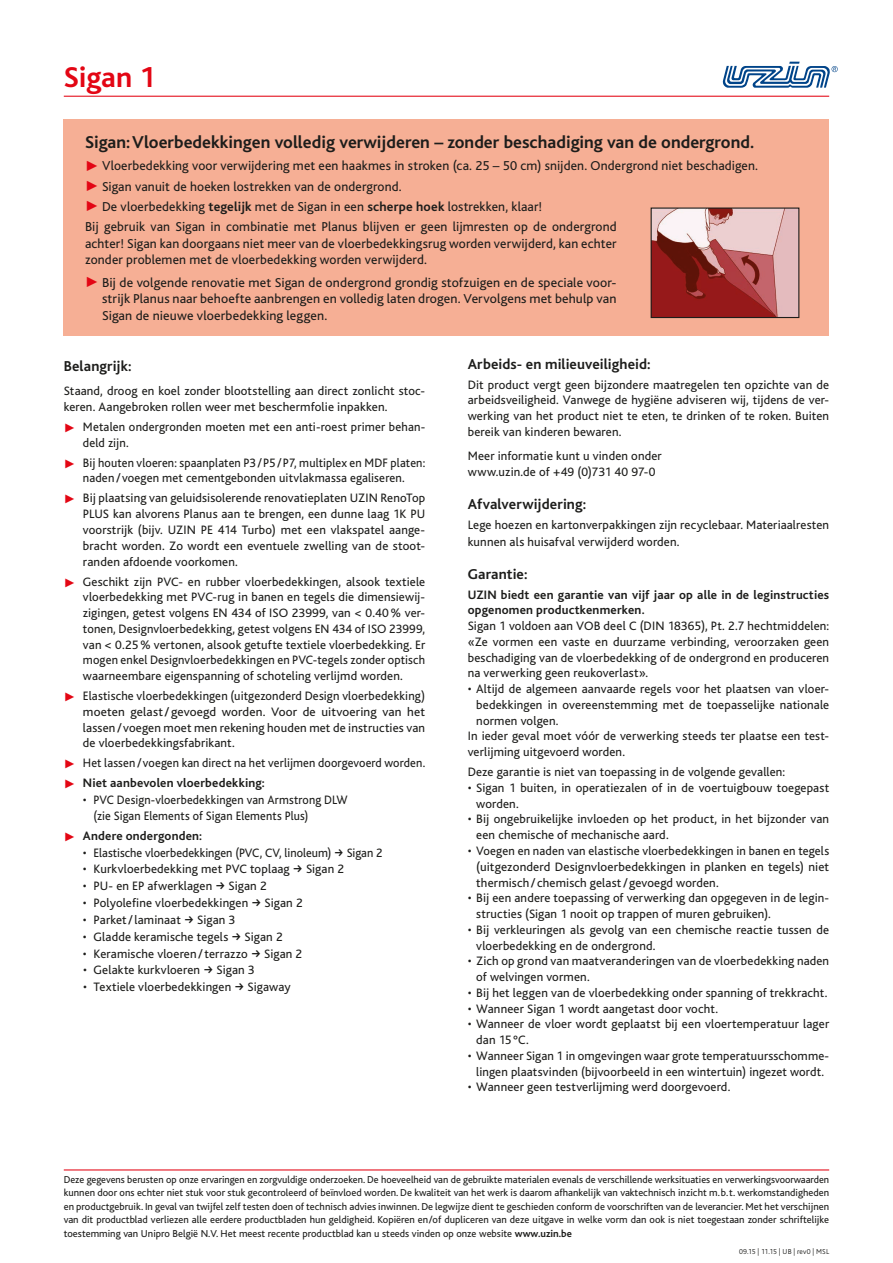
<style>
.page{position:relative;width:893px;height:1263px;background:#fff}
.page>*{position:absolute;margin:0;border:0;box-sizing:border-box;transform-origin:0 0}
.t1{font:700 30px "Bliss";color:#e30614}
.t2{font:700 18px "Bliss";color:#1d1d1b}
.t3{font:700 15px "Bliss";letter-spacing:.005em;color:#1d1d1b}
.t4{font:13.5px/16.5px "Bliss";letter-spacing:.01em;color:#1d1d1b}
.t5{font:12.75px/15.8px "Bliss";letter-spacing:.01em;color:#1d1d1b}
.t6{font:12.75px/15.8px "Bliss";letter-spacing:.01em;color:#1d1d1b;text-align:center;scale:.96 1}
.t7{font:700 12.75px/15.8px "Bliss";letter-spacing:.015em;color:#1d1d1b}
.t8{font:10.5px/13.5px "Bliss";color:#1d1d1b;text-align:justify}
.t9{font:300 7.5px "Bliss";letter-spacing:.015em;color:#1d1d1b}
.s1{color:#e30614}
.s2{font-weight:700}
</style>
<div class="page">
<hr style="left:64px;top:1169px;width:765px;height:1px;background:#e30614">
<svg style="left:723px;top:62px;width:115px;height:26px"></svg>
<hr style="left:64px;top:96px;width:765px;height:1px;background:#e30614">
<div style="left:64px;top:119px;width:765px;height:216px;background:#f6af95"></div>
<img style="left:653px;top:209px;width:144px;height:107px">
<div style="left:651px;top:207px;width:148px;height:111px;border:1px solid #1d1d1b"></div>
<h1 class="t1" style="left:64px;top:61px;width:93px">Sigan 1</h1>
<h2 class="t2" style="left:85px;top:133px;width:671px">Sigan: Vloerbedekkingen volledig verwijderen – zonder beschadiging van de ondergrond.</h2>
<p class="t4" style="left:85px;top:158px;width:674px"><span class="s1">✓</span> Vloerbedekking voor verwijdering met een haakmes in stroken (ca. 25 – 50 cm) snijden. Ondergrond niet beschadigen.</p>
<p class="t4" style="left:85px;top:178px;width:318px"><span class="s1">✓</span> Sigan vanuit de hoeken lostrekken van de ondergrond.</p>
<p class="t4" style="left:85px;top:196px;width:533px;line-height:20.7px"><span class="s1">✓</span> De vloerbedekking <span class="s2">tegelijk</span> met de Sigan in een <span class="s2">scherpe hoek</span> lostrekken, klaar!<br>Bij gebruik van Sigan in combinatie met Planus blijven er geen lijmresten op de ondergrond</p>
<p class="t4" style="left:85px;top:236px;width:533px">achter! Sigan kan doorgaans niet meer van de vloerbedekkingsrug worden verwijderd, kan echter zonder problemen met de vloerbedekking worden verwijderd.</p>
<p class="t4" style="left:102px;top:274px;width:516px;text-align:justify;text-indent:-17px"><span class="s1">✓</span> Bij de volgende renovatie met Sigan de ondergrond grondig stofzuigen en de speciale voor&shy;strijk Planus naar behoefte aanbrengen en volledig laten drogen. Vervolgens met behulp van Sigan de nieuwe vloerbedekking leggen.</p>
<p class="t3" style="left:64px;top:358px;width:69px">Belangrijk:</p>
<p class="t5" style="left:64px;top:383px;width:363px">Staand, droog en koel zonder blootstelling aan direct zonlicht stoc&shy;keren. Aangebroken rollen weer met beschermfolie inpakken.</p>
<p class="t5" style="left:83px;top:419px;width:344px;text-indent:-19px"><span class="s1">✓</span> Metalen ondergronden moeten met een anti-roest primer behan&shy;deld zijn.</p>
<p class="t6" style="left:64px;top:455px;width:378px"><span class="s1">✓</span> Bij houten vloeren: spaanplaten P3/ P5/ P7, multiplex en MDF platen: naden/ voegen met cementgebonden uitvlakmassa egaliseren.</p>
<p class="t5" style="left:83px;top:491px;width:344px;text-align:justify;text-indent:-19px"><span class="s1">✓</span> Bij plaatsing van geluidsisolerende renovatieplaten UZIN RenoTop PLUS kan alvorens Planus aan te brengen, een dunne laag 1K PU voorstrijk (bijv. UZIN PE 414 Turbo) met een vlakspatel aange&shy;bracht worden. Zo wordt een eventuele zwelling van de stoot&shy;randen afdoende voorkomen.</p>
<p class="t5" style="left:83px;top:574px;width:344px;text-align:justify;text-indent:-19px"><span class="s1">✓</span> Geschikt zijn PVC- en rubber vloerbedekkingen, alsook textiele vloerbedekking met PVC-rug in banen en tegels die dimensiewij&shy;zigingen, getest volgens EN 434 of ISO 23999, van &lt; 0.40% ver&shy;tonen, Designvloerbedekking, getest volgens EN 434 of ISO 23999, van &lt; 0.25% vertonen, alsook getufte textiele vloerbedekking. Er mogen enkel Designvloerbedekkingen en PVC-tegels zonder optisch waarneembare eigenspanning of schoteling verlijmd worden.</p>
<p class="t5" style="left:83px;top:688px;width:344px;text-align:justify;text-indent:-19px"><span class="s1">✓</span> Elastische vloerbedekkingen (uitgezonderd Design vloerbedekking) moeten gelast/ gevoegd worden. Voor de uitvoering van het lassen/ voegen moet men rekening houden met de instructies van de vloerbedekkingsfabrikant.</p>
<p class="t6" style="left:64px;top:755px;width:378px"><span class="s1">✓</span> Het lassen/ voegen kan direct na het verlijmen doorgevoerd worden.</p>
<p class="t7" style="left:64px;top:775px;width:203px"><span class="s1">✓</span> Niet aanbevolen vloerbedekking:</p>
<p class="t5" style="left:94px;top:792px;width:256px;text-indent:-11px">• PVC Design-vloerbedekkingen van Armstrong DLW (zie Sigan Elements of Sigan Elements Plus)</p>
<p class="t7" style="left:64px;top:828px;width:140px"><span class="s1">✓</span> Andere ondergonden:</p>
<p class="t5" style="left:83px;top:845px;width:301px">• Elastische vloerbedekkingen (PVC, CV, linoleum) Sigan 2</p>
<p class="t5" style="left:83px;top:862px;width:208px">• Kurkvloerbedekking met PVC toplaag</p>
<p class="t5" style="left:306px;top:862px;width:40px">Sigan 2</p>
<p class="t5" style="left:83px;top:878px;width:131px">• PU- en EP afwerklagen</p>
<p class="t5" style="left:229px;top:878px;width:40px">Sigan 2</p>
<p class="t5" style="left:83px;top:895px;width:167px">• Polyolefine vloerbedekkingen</p>
<p class="t5" style="left:265px;top:895px;width:40px">Sigan 2</p>
<p class="t5" style="left:83px;top:912px;width:99px">• Parket/laminaat</p>
<p class="t5" style="left:197px;top:912px;width:40px">Sigan 3</p>
<p class="t5" style="left:83px;top:929px;width:147px">• Gladde keramische tegels</p>
<p class="t5" style="left:245px;top:929px;width:40px">Sigan 2</p>
<p class="t5" style="left:83px;top:946px;width:166px">• Keramische vloeren/terrazzo</p>
<p class="t5" style="left:264px;top:946px;width:40px">Sigan 2</p>
<p class="t5" style="left:83px;top:962px;width:119px">• Gelakte kurkvloeren</p>
<p class="t5" style="left:217px;top:962px;width:40px">Sigan 3</p>
<p class="t5" style="left:83px;top:979px;width:150px">• Textiele vloerbedekkingen</p>
<p class="t5" style="left:248px;top:979px;width:45px">Sigaway</p>
<p class="t3" style="left:468px;top:356px;width:184px">Arbeids- en milieuveiligheid:</p>
<p class="t5" style="left:468px;top:377px;width:363px;text-align:justify">Dit product vergt geen bijzondere maatregelen ten opzichte van de arbeidsveiligheid. Vanwege de hygiëne adviseren wij, tijdens de ver&shy;werking van het product niet te eten, te drinken of te roken. Buiten bereik van kinderen bewaren.</p>
<p class="t5" style="left:468px;top:448px;width:196px">Meer informatie kunt u vinden onder www.uzin.de of +49 (0)731 40 97-0</p>
<p class="t3" style="left:468px;top:496px;width:120px">Afvalverwijdering:</p>
<p class="t5" style="left:468px;top:516px;width:363px;line-height:17.2px">Lege hoezen en kartonverpakkingen zijn recyclebaar. Materiaalresten kunnen als huisafval verwijderd worden.</p>
<p class="t3" style="left:468px;top:566px;width:61px">Garantie:</p>
<p class="t7" style="left:468px;top:587px;width:363px">UZIN biedt een garantie van vijf jaar op alle in de leginstructies opgenomen productkenmerken.</p>
<p class="t5" style="left:468px;top:618px;width:363px;text-align:justify">Sigan 1 voldoen aan VOB deel C (DIN 18365), Pt. 2.7 hechtmiddelen: «Ze vormen een vaste en duurzame verbinding, veroorzaken geen beschadiging van de vloerbedekking of de ondergrond en produceren na verwerking geen reukoverlast».</p>
<p class="t5" style="left:468px;top:681px;width:362px">• Altijd de algemeen aanvaarde regels voor het plaatsen van vloer-</p>
<p class="t5" style="left:476px;top:697px;width:354px">bedekkingen in overeenstemming met de toepasselijke nationale</p>
<p class="t5" style="left:476px;top:713px;width:84px">normen volgen.</p>
<p class="t5" style="left:468px;top:729px;width:363px">In ieder geval moet vóór de verwerking steeds ter plaatse een test-</p>
<p class="t5" style="left:468px;top:744px;width:159px">verlijming uitgevoerd worden.</p>
<p class="t5" style="left:468px;top:764px;width:319px">Deze garantie is niet van toepassing in de volgende gevallen:</p>
<p class="t5" style="left:476px;top:780px;width:354px;text-indent:-9px">• Sigan 1 buiten, in operatiezalen of in de voertuigbouw toegepast worden.</p>
<p class="t5" style="left:476px;top:812px;width:354px;text-indent:-9px">• Bij ongebruikelijke invloeden op het product, in het bijzonder van een chemische of mechanische aard.</p>
<p class="t5" style="left:476px;top:843px;width:354px;text-align:justify;text-indent:-9px">• Voegen en naden van elastische vloerbedekkingen in banen en tegels (uitgezonderd Designvloerbedekkingen in planken en tegels) niet thermisch/ chemisch gelast/ gevoegd worden.</p>
<p class="t5" style="left:476px;top:890px;width:354px;text-indent:-9px">• Bij een andere toepassing of verwerking dan opgegeven in de legin&shy;structies (Sigan 1 nooit op trappen of muren gebruiken).</p>
<p class="t5" style="left:476px;top:922px;width:354px;text-indent:-9px">• Bij verkleuringen als gevolg van een chemische reactie tussen de vloerbedekking en de ondergrond.</p>
<p class="t5" style="left:476px;top:953px;width:354px;text-indent:-9px">• Zich op grond van maatveranderingen van de vloerbedekking naden of welvingen vormen.</p>
<p class="t5" style="left:468px;top:985px;width:361px">• Bij het leggen van de vloerbedekking onder spanning of trekkracht.</p>
<p class="t5" style="left:468px;top:1001px;width:252px">• Wanneer Sigan 1 wordt aangetast door vocht.</p>
<p class="t5" style="left:476px;top:1016px;width:354px;text-indent:-9px">• Wanneer de vloer wordt geplaatst bij een vloertemperatuur lager dan 15°C.</p>
<p class="t5" style="left:468px;top:1048px;width:363px;text-align:center">• Wanneer Sigan 1 in omgevingen waar grote temperatuursschomme&shy;lingen plaatsvinden (bijvoorbeeld in een wintertuin) ingezet wordt.</p>
<p class="t5" style="left:468px;top:1079px;width:264px">• Wanneer geen testverlijming werd doorgevoerd.</p>
<p class="t8" style="left:64px;top:1173px;width:767px">Deze gegevens berusten op onze ervaringen en zorgvuldige onderzoeken. De hoeveelheid van de gebruikte materialen evenals de verschillende werksituaties en verwerkingsvoorwaarden kunnen door ons echter niet stuk voor stuk gecontroleerd of beïnvloed worden. De kwaliteit van het werk is daarom afhankelijk van vaktechnisch inzicht m.b.t. werkomstandigheden en productgebruik. In geval van twijfel zelf testen doen of technisch advies inwinnen. De legwijze dient te geschieden conform de voorschriften van de leverancier. Met het verschijnen van dit productblad verliezen alle eerdere productbladen hun geldigheid. Kopiëren en/of dupliceren van deze uitgave in welke vorm dan ook is niet toegestaan zonder schriftelijke toestemming van Unipro België N.V. Het meest recente productblad kan u steeds vinden op onze website <span class="s2">www.uzin.be</span></p>
<p class="t9" style="left:739px;top:1248px;width:92px">09.15 | 11.15 | UB | rev0 | MSL</p>
</div>
